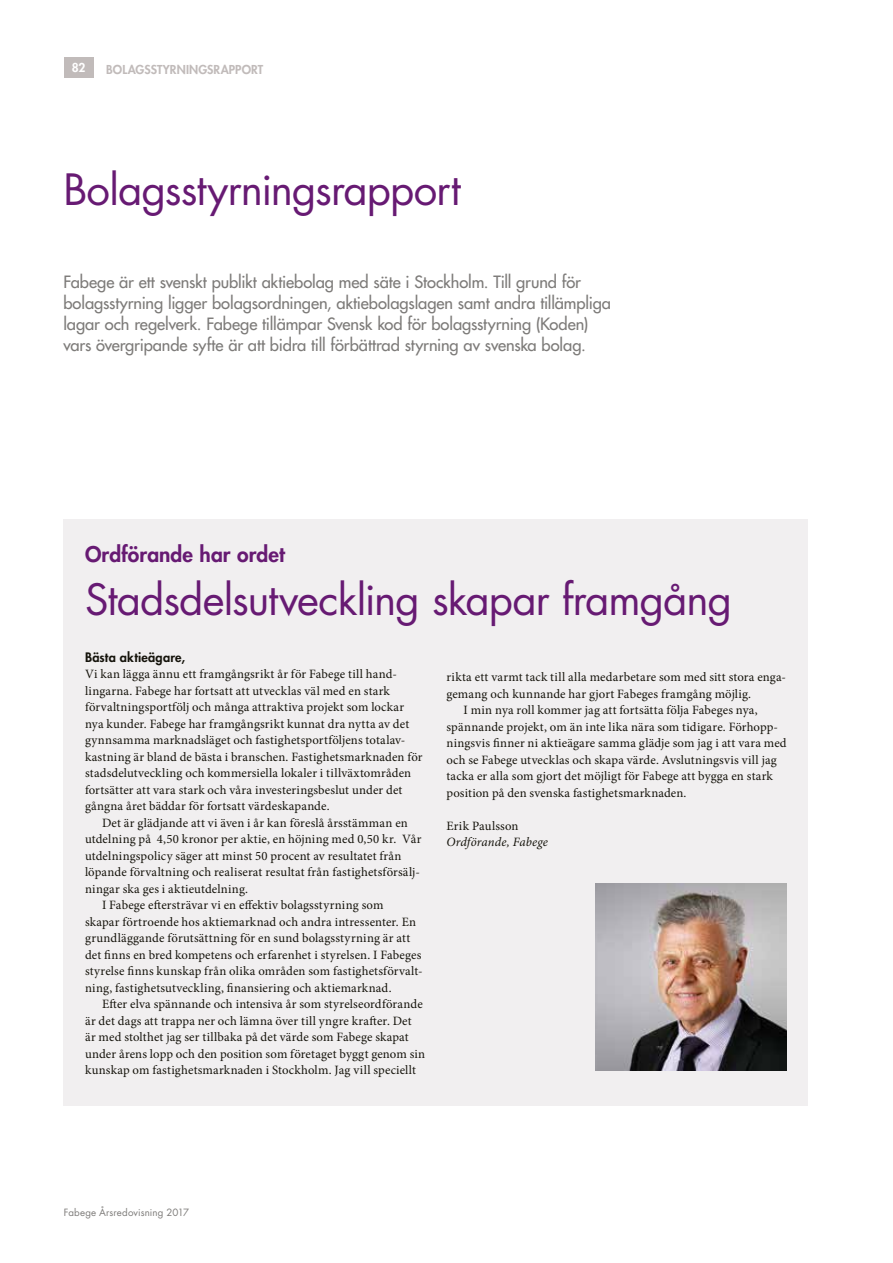
<style>
.page{position:relative;width:893px;height:1263px;background:#fff}
.page>*{position:absolute;margin:0;border:0;box-sizing:border-box;transform-origin:0 0}
.t1{font:42px "Futura Std";letter-spacing:-.02em;color:#671a73}
.t2{font:800 21px "Futura Std";letter-spacing:.005em;color:#671a73}
.t3{font:500 16.5px/21px "Futura Std";letter-spacing:-.005em;color:#7d7b79}
.t4{font:12.75px/16.5px "Minion Pro";letter-spacing:.015em;color:#15130b}
.t5{font:italic 12.75px "Minion Pro";letter-spacing:.01em;color:#15130b}
.t6{font:800 12.75px "Futura Std";letter-spacing:.02em;color:#15130b}
.t7{font:800 12px "Futura Std";letter-spacing:.005em;color:#c1bbba}
.t8{font:800 12px "Futura Std";color:#fff}
.t9{font:9.75px "Futura Std";letter-spacing:.01em;color:#7d7b79}
</style>
<div class="page">
<div style="left:64px;top:57px;width:30px;height:20px;background:#c1bbba"></div>
<div style="left:64px;top:519px;width:744px;height:587px;background:#f1eff0"></div>
<img style="left:595px;top:884px;width:192px;height:187px">
<p class="t8" style="left:72px;top:60px;width:15px">82</p>
<p class="t7" style="left:106px;top:62px;width:159px">BOLAGSSTYRNINGSRAPPORT</p>
<h1 class="t1" style="left:63px;top:162px;width:399px">Bolagsstyrningsrapport</h1>
<p class="t3" style="left:63px;top:271px;width:549px">Fabege är ett svenskt publikt aktiebolag med säte i Stockholm. Till grund för bolagsstyrning ligger bolagsordningen, aktiebolagslagen samt andra tillämpliga lagar och regelverk. Fabege tillämpar Svensk kod för bolagsstyrning (Koden) vars övergripande syfte är att bidra till förbättrad styrning av svenska bolag.</p>
<h2 class="t2" style="left:85px;top:541px;width:201px">Ordförande har ordet</h2>
<h1 class="t1" style="left:85px;top:573px;width:649px">Stadsdelsutveckling skapar framgång</h1>
<p class="t6" style="left:85px;top:649px;width:102px">Bästa aktieägare,</p>
<p class="t4" style="left:85px;top:666px;width:339px">Vi kan lägga ännu ett framgångsrikt år för Fabege till hand&shy;lingarna. Fabege har fortsatt att utvecklas väl med en stark förvaltningsportfölj och många attraktiva projekt som lockar nya kunder. Fabege har framgångsrikt kunnat dra nytta av det gynnsamma marknadsläget och fastighetsportföljens totalav&shy;kastning är bland de bästa i branschen. Fastighetsmarknaden för stadsdelutveckling och kommersiella lokaler i tillväxtområden fortsätter att vara stark och våra investeringsbeslut under det gångna året bäddar för fortsatt värdeskapande.</p>
<p class="t4" style="left:102px;top:815px;width:307px">Det är glädjande att vi även i år kan föreslå årsstämman en</p>
<p class="t4" style="left:85px;top:831px;width:338px">utdelning på 4,50 kronor per aktie, en höjning med 0,50 kr. Vår</p>
<p class="t4" style="left:85px;top:848px;width:318px">utdelningspolicy säger att minst 50 procent av resultatet från</p>
<p class="t4" style="left:85px;top:864px;width:336px">löpande förvaltning och realiserat resultat från fastighetsförsälj-</p>
<p class="t4" style="left:85px;top:880px;width:164px">ningar ska ges i aktieutdelning.</p>
<p class="t4" style="left:102px;top:897px;width:283px">I Fabege eftersträvar vi en effektiv bolagsstyrning som</p>
<p class="t4" style="left:85px;top:913px;width:333px">skapar förtroende hos aktiemarknad och andra intressenter. En</p>
<p class="t4" style="left:85px;top:930px;width:327px">grundläggande förutsättning för en sund bolagsstyrning är att</p>
<p class="t4" style="left:85px;top:946px;width:338px">det finns en bred kompetens och erfarenhet i styrelsen. I Fabeges</p>
<p class="t4" style="left:85px;top:963px;width:339px">styrelse finns kunskap från olika områden som fastighetsförvalt-</p>
<p class="t4" style="left:85px;top:979px;width:308px">ning, fastighetsutveckling, finansiering och aktiemarknad.</p>
<p class="t4" style="left:102px;top:996px;width:322px">Efter elva spännande och intensiva år som styrelseordförande</p>
<p class="t4" style="left:85px;top:1012px;width:328px">är det dags att trappa ner och lämna över till yngre krafter. Det</p>
<p class="t4" style="left:85px;top:1029px;width:325px">är med stolthet jag ser tillbaka på det värde som Fabege skapat</p>
<p class="t4" style="left:85px;top:1045px;width:342px">under årens lopp och den position som företaget byggt genom sin</p>
<p class="t4" style="left:85px;top:1062px;width:332px">kunskap om fastighetsmarknaden i Stockholm. Jag vill speciellt</p>
<p class="t4" style="left:446px;top:669px;width:341px">rikta ett varmt tack till alla medarbetare som med sitt stora enga-</p>
<p class="t4" style="left:446px;top:685px;width:306px">gemang och kunnande har gjort Fabeges framgång möjlig.</p>
<p class="t4" style="left:463px;top:702px;width:296px">I min nya roll kommer jag att fortsätta följa Fabeges nya,</p>
<p class="t4" style="left:446px;top:718px;width:333px">spännande projekt, om än inte lika nära som tidigare. Förhopp-</p>
<p class="t4" style="left:446px;top:735px;width:342px">ningsvis finner ni aktieägare samma glädje som jag i att vara med</p>
<p class="t4" style="left:446px;top:751px;width:332px">och se Fabege utvecklas och skapa värde. Avslutningsvis vill jag</p>
<p class="t4" style="left:446px;top:768px;width:328px">tacka er alla som gjort det möjligt för Fabege att bygga en stark</p>
<p class="t4" style="left:446px;top:784px;width:242px">position på den svenska fastighetsmarknaden.</p>
<p class="t4" style="left:446px;top:817px;width:74px">Erik Paulsson</p>
<p class="t5" style="left:446px;top:833px;width:103px">Ordförande, Fabege</p>
<p class="t9" style="left:64px;top:1206px;width:127px">Fabege Årsredovisning 2017</p>
</div>
